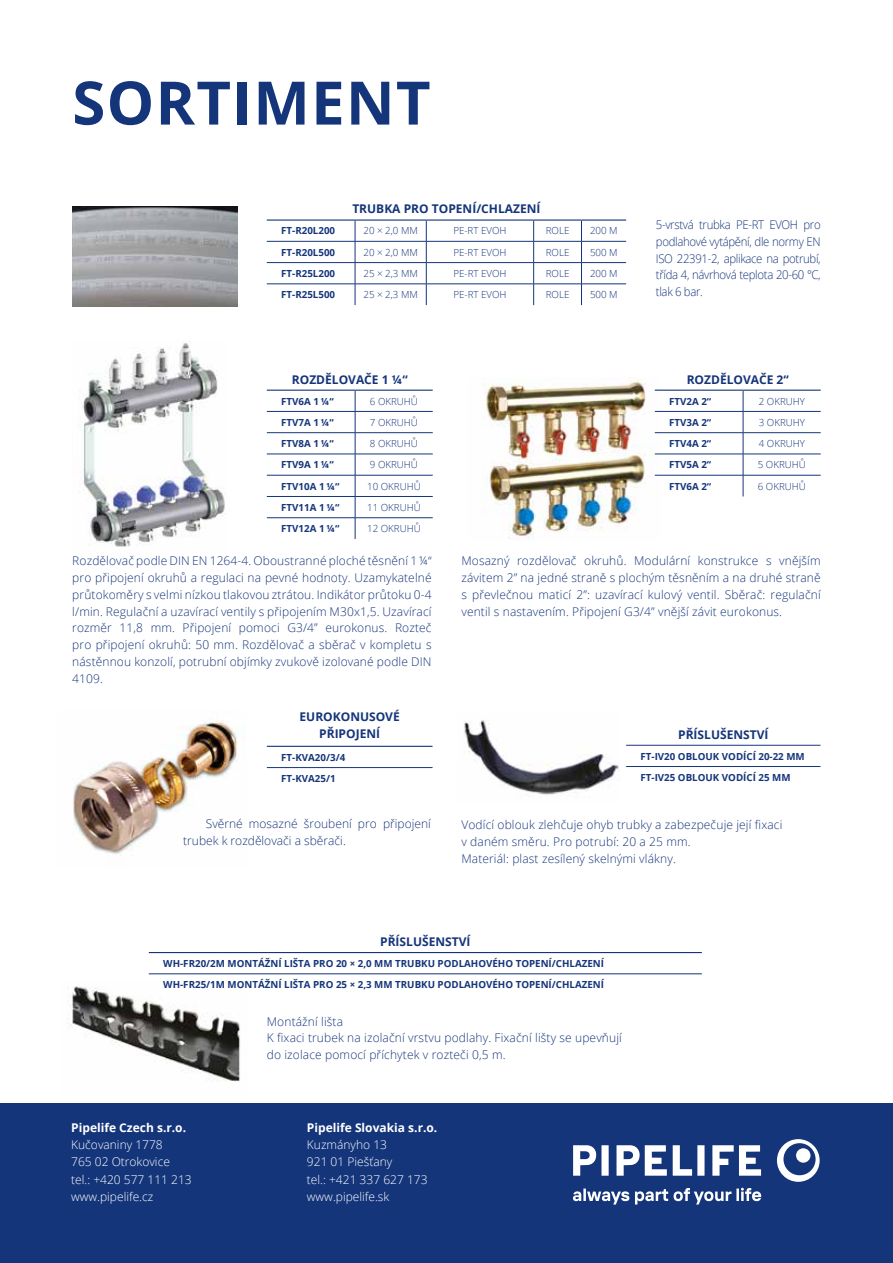
<style>
.page{position:relative;width:893px;height:1263px;background:#fff}
.page>*{position:absolute;margin:0;border:0;box-sizing:border-box;transform-origin:0 0}
.t1{font:700 60px "Open Sans";letter-spacing:.02em;color:#15357b}
.t2{font:300 12px/16.8px "Open Sans";letter-spacing:.01em;color:#15357b}
.t3{font:300 12px/16.8px "Open Sans";letter-spacing:.01em;color:#15357b;text-align:justify;scale:.95 1}
.t4{font:300 12px/17.2px "Open Sans";color:#fff}
.t5{font:700 12px/16.8px "Open Sans";color:#15357b;text-align:center}
.t6{font:700 12px "Open Sans";color:#fff}
.t7{font:700 9.75px/21.3px "Open Sans";color:#15357b}
.t8{font:300 9.75px "Open Sans";color:#15357b}
</style>
<div class="page">
<img style="left:67px;top:986px;width:173px;height:96px">
<img style="left:464px;top:720px;width:156px;height:75px">
<img style="left:73px;top:711px;width:172px;height:145px">
<img style="left:483px;top:377px;width:178px;height:162px">
<img style="left:79px;top:343px;width:146px;height:204px">
<img style="left:72px;top:206px;width:165px;height:100px">
<div style="left:0;top:1103px;width:893px;height:160px;background:#15357b"></div>
<svg style="left:573px;top:1139px;width:247px;height:65px"></svg>
<div style="left:783px;top:1143px;width:33px;height:32px;background:#15357b;border-radius:50%"></div>
<div style="left:796px;top:1148px;width:14px;height:15px;background:#fff;border-radius:50%"></div>
<hr style="left:267px;top:241px;width:88px;height:1px;background:#15357b">
<hr style="left:355px;top:241px;width:71px;height:1px;background:#15357b">
<hr style="left:426px;top:241px;width:108px;height:1px;background:#15357b">
<hr style="left:534px;top:241px;width:47px;height:1px;background:#15357b">
<hr style="left:581px;top:241px;width:45px;height:1px;background:#15357b">
<hr style="left:267px;top:262px;width:88px;height:1px;background:#15357b">
<hr style="left:355px;top:262px;width:71px;height:1px;background:#15357b">
<hr style="left:426px;top:262px;width:108px;height:1px;background:#15357b">
<hr style="left:534px;top:262px;width:47px;height:1px;background:#15357b">
<hr style="left:581px;top:262px;width:45px;height:1px;background:#15357b">
<hr style="left:267px;top:284px;width:88px;height:1px;background:#15357b">
<hr style="left:355px;top:284px;width:71px;height:1px;background:#15357b">
<svg style="left:355px;top:221px;width:1px;height:84px"></svg>
<hr style="left:426px;top:284px;width:108px;height:1px;background:#15357b">
<svg style="left:426px;top:221px;width:1px;height:84px"></svg>
<hr style="left:534px;top:284px;width:47px;height:1px;background:#15357b">
<svg style="left:533px;top:221px;width:1px;height:84px"></svg>
<hr style="left:581px;top:284px;width:45px;height:1px;background:#15357b">
<svg style="left:581px;top:221px;width:1px;height:84px"></svg>
<hr style="left:267px;top:219px;width:88px;height:2px;background:#15357b">
<hr style="left:355px;top:219px;width:71px;height:2px;background:#15357b">
<hr style="left:426px;top:219px;width:108px;height:2px;background:#15357b">
<hr style="left:534px;top:219px;width:47px;height:2px;background:#15357b">
<hr style="left:581px;top:219px;width:45px;height:2px;background:#15357b">
<hr style="left:267px;top:411px;width:88px;height:1px;background:#15357b">
<hr style="left:355px;top:411px;width:78px;height:1px;background:#15357b">
<hr style="left:267px;top:432px;width:88px;height:1px;background:#15357b">
<hr style="left:355px;top:432px;width:78px;height:1px;background:#15357b">
<hr style="left:267px;top:454px;width:88px;height:1px;background:#15357b">
<hr style="left:355px;top:454px;width:78px;height:1px;background:#15357b">
<hr style="left:267px;top:475px;width:88px;height:1px;background:#15357b">
<hr style="left:355px;top:475px;width:78px;height:1px;background:#15357b">
<hr style="left:267px;top:496px;width:88px;height:1px;background:#15357b">
<hr style="left:355px;top:496px;width:78px;height:1px;background:#15357b">
<hr style="left:267px;top:517px;width:88px;height:1px;background:#15357b">
<hr style="left:355px;top:517px;width:78px;height:1px;background:#15357b">
<svg style="left:355px;top:391px;width:1px;height:148px"></svg>
<hr style="left:267px;top:390px;width:88px;height:1px;background:#15357b">
<hr style="left:355px;top:390px;width:78px;height:1px;background:#15357b">
<hr style="left:655px;top:411px;width:88px;height:1px;background:#15357b">
<hr style="left:743px;top:411px;width:78px;height:1px;background:#15357b">
<hr style="left:655px;top:432px;width:88px;height:1px;background:#15357b">
<hr style="left:743px;top:432px;width:78px;height:1px;background:#15357b">
<hr style="left:655px;top:454px;width:88px;height:1px;background:#15357b">
<hr style="left:743px;top:454px;width:78px;height:1px;background:#15357b">
<hr style="left:655px;top:475px;width:88px;height:1px;background:#15357b">
<hr style="left:743px;top:475px;width:78px;height:1px;background:#15357b">
<svg style="left:743px;top:391px;width:1px;height:105px"></svg>
<hr style="left:655px;top:390px;width:88px;height:1px;background:#15357b">
<hr style="left:743px;top:390px;width:78px;height:1px;background:#15357b">
<hr style="left:267px;top:767px;width:166px;height:1px;background:#15357b">
<hr style="left:267px;top:746px;width:166px;height:1px;background:#15357b">
<hr style="left:149px;top:973px;width:553px;height:1px;background:#15357b">
<hr style="left:149px;top:952px;width:553px;height:1px;background:#15357b">
<hr style="left:626px;top:745px;width:194px;height:1px;background:#15357b">
<hr style="left:626px;top:766px;width:194px;height:1px;background:#15357b">
<h1 class="t1" style="left:72px;top:60px;width:360px">SORTIMENT</h1>
<p class="t5" style="left:352px;top:200px;width:190px">TRUBKA PRO TOPENÍ/CHLAZENÍ</p>
<p class="t7" style="left:281px;top:220px;width:55px">FT-R20L200</p>
<p class="t8" style="left:363px;top:224px;width:56px">20 × 2,0 MM</p>
<p class="t8" style="left:453px;top:224px;width:55px">PE-RT EVOH</p>
<p class="t8" style="left:546px;top:224px;width:25px">ROLE</p>
<p class="t8" style="left:590px;top:224px;width:29px">200 M</p>
<p class="t7" style="left:281px;top:241px;width:55px">FT-R20L500</p>
<p class="t8" style="left:363px;top:245px;width:56px">20 × 2,0 MM</p>
<p class="t8" style="left:453px;top:245px;width:55px">PE-RT EVOH</p>
<p class="t8" style="left:546px;top:245px;width:25px">ROLE</p>
<p class="t8" style="left:590px;top:245px;width:29px">500 M</p>
<p class="t7" style="left:281px;top:262px;width:55px">FT-R25L200</p>
<p class="t8" style="left:363px;top:267px;width:56px">25 × 2,3 MM</p>
<p class="t8" style="left:453px;top:267px;width:55px">PE-RT EVOH</p>
<p class="t8" style="left:546px;top:267px;width:25px">ROLE</p>
<p class="t8" style="left:590px;top:267px;width:29px">200 M</p>
<p class="t7" style="left:281px;top:284px;width:55px">FT-R25L500</p>
<p class="t8" style="left:364px;top:288px;width:56px">25 × 2,3 MM</p>
<p class="t8" style="left:453px;top:288px;width:55px">PE-RT EVOH</p>
<p class="t8" style="left:546px;top:288px;width:25px">ROLE</p>
<p class="t8" style="left:590px;top:288px;width:29px">500 M</p>
<p class="t5" style="left:292px;top:370px;width:117px">ROZDĚLOVAČE 1 ¼“</p>
<p class="t7" style="left:281px;top:390px;width:54px">FTV6A 1 ¼“</p>
<p class="t8" style="left:370px;top:394px;width:50px">6 OKRUHŮ</p>
<p class="t7" style="left:281px;top:411px;width:54px">FTV7A 1 ¼“</p>
<p class="t8" style="left:370px;top:416px;width:50px">7 OKRUHŮ</p>
<p class="t7" style="left:281px;top:433px;width:54px">FTV8A 1 ¼“</p>
<p class="t8" style="left:370px;top:437px;width:50px">8 OKRUHŮ</p>
<p class="t7" style="left:281px;top:454px;width:54px">FTV9A 1 ¼“</p>
<p class="t8" style="left:370px;top:458px;width:50px">9 OKRUHŮ</p>
<p class="t7" style="left:281px;top:475px;width:60px">FTV10A 1 ¼“</p>
<p class="t8" style="left:367px;top:479px;width:55px">10 OKRUHŮ</p>
<p class="t7" style="left:281px;top:496px;width:60px">FTV11A 1 ¼“</p>
<p class="t8" style="left:367px;top:501px;width:55px">11 OKRUHŮ</p>
<p class="t7" style="left:281px;top:518px;width:60px">FTV12A 1 ¼“</p>
<p class="t8" style="left:367px;top:522px;width:55px">12 OKRUHŮ</p>
<p class="t3" style="left:656px;top:216px;width:175px">5-vrstvá trubka PE-RT EVOH pro podlahové vytápění, dle normy EN ISO 22391-2, aplikace na potrubí, třída 4, návrhová teplota 20-60 °C, tlak 6 bar.</p>
<p class="t5" style="left:687px;top:370px;width:104px">ROZDĚLOVAČE 2“</p>
<p class="t7" style="left:669px;top:390px;width:44px">FTV2A 2“</p>
<p class="t8" style="left:759px;top:394px;width:48px">2 OKRUHY</p>
<p class="t7" style="left:669px;top:411px;width:44px">FTV3A 2“</p>
<p class="t8" style="left:759px;top:416px;width:48px">3 OKRUHY</p>
<p class="t7" style="left:669px;top:433px;width:44px">FTV4A 2“</p>
<p class="t8" style="left:759px;top:437px;width:48px">4 OKRUHY</p>
<p class="t7" style="left:669px;top:454px;width:44px">FTV5A 2“</p>
<p class="t8" style="left:758px;top:458px;width:50px">5 OKRUHŮ</p>
<p class="t7" style="left:669px;top:475px;width:44px">FTV6A 2“</p>
<p class="t8" style="left:758px;top:479px;width:50px">6 OKRUHŮ</p>
<p class="t2" style="left:72px;top:552px;width:361px;text-align:justify">Rozdělovač podle DIN EN 1264-4. Oboustranné ploché těsnění 1 ¼“ pro připojení okruhů a regulaci na pevné hodnoty. Uzamykatelné průtokoměry s velmi nízkou tlakovou ztrátou. Indikátor průtoku 0-4 l/min. Regulační a uzavírací ventily s připojením M30x1,5. Uzavírací rozměr 11,8 mm. Připojení pomoci G3/4” eurokonus. Rozteč pro připojení okruhů: 50 mm. Rozdělovač a sběrač v kompletu s nástěnnou konzolí, potrubní objímky zvukově izolované podle DIN 4109.</p>
<p class="t2" style="left:461px;top:552px;width:361px;text-align:justify">Mosazný rozdělovač okruhů. Modulární konstrukce s vnějším závitem 2” na jedné straně s plochým těsněním a na druhé straně s převlečnou maticí 2”: uzavírací kulový ventil. Sběrač: regulační ventil s nastavením. Připojení G3/4” vnější závit eurokonus.</p>
<p class="t5" style="left:300px;top:708px;width:102px">EUROKONUSOVÉ<br>PŘIPOJENÍ</p>
<p class="t7" style="left:281px;top:746px;width:65px">FT-KVA20/3/4<br>FT-KVA25/1</p>
<p class="t2" style="left:183px;top:815px;width:249px;text-indent:22px">Svěrné mosazné šroubení pro připojení trubek k rozdělovači a sběrači.</p>
<p class="t5" style="left:678px;top:726px;width:92px">PŘÍSLUŠENSTVÍ</p>
<p class="t7" style="left:641px;top:745px;width:166px">FT-IV20 OBLOUK VODÍCÍ 20-22 MM<br>FT-IV25 OBLOUK VODÍCÍ 25 MM</p>
<p class="t2" style="left:461px;top:816px;width:323px">Vodící oblouk zlehčuje ohyb trubky a zabezpečuje její fixaci v daném směru. Pro potrubí: 20 a 25 mm.<br>Materiál: plast zesílený skelnými vlákny.</p>
<p class="t5" style="left:380px;top:933px;width:92px">PŘÍSLUŠENSTVÍ</p>
<p class="t7" style="left:163px;top:952px;width:442px">WH-FR20/2M MONTÁŽNÍ LIŠTA PRO 20 × 2,0 MM TRUBKU PODLAHOVÉHO TOPENÍ/CHLAZENÍ<br>WH-FR25/1M MONTÁŽNÍ LIŠTA PRO 25 × 2,3 MM TRUBKU PODLAHOVÉHO TOPENÍ/CHLAZENÍ</p>
<p class="t6" style="left:71px;top:1119px;width:116px">Pipelife Czech s.r.o.</p>
<p class="t4" style="left:71px;top:1136px;width:122px">Kučovaniny 1778<br>765 02 Otrokovice tel.: +420 577 111 213 www.pipelife.cz</p>
<p class="t2" style="left:267px;top:1012px;width:357px">Montážní lišta<br>K fixaci trubek na izolační vrstvu podlahy. Fixační lišty se upevňují do izolace pomocí příchytek v rozteči 0,5 m.</p>
<p class="t6" style="left:307px;top:1119px;width:132px">Pipelife Slovakia s.r.o.</p>
<p class="t4" style="left:307px;top:1136px;width:122px">Kuzmányho 13<br>921 01 Piešťany<br>tel.: +421 337 627 173 www.pipelife.sk</p>
</div>
